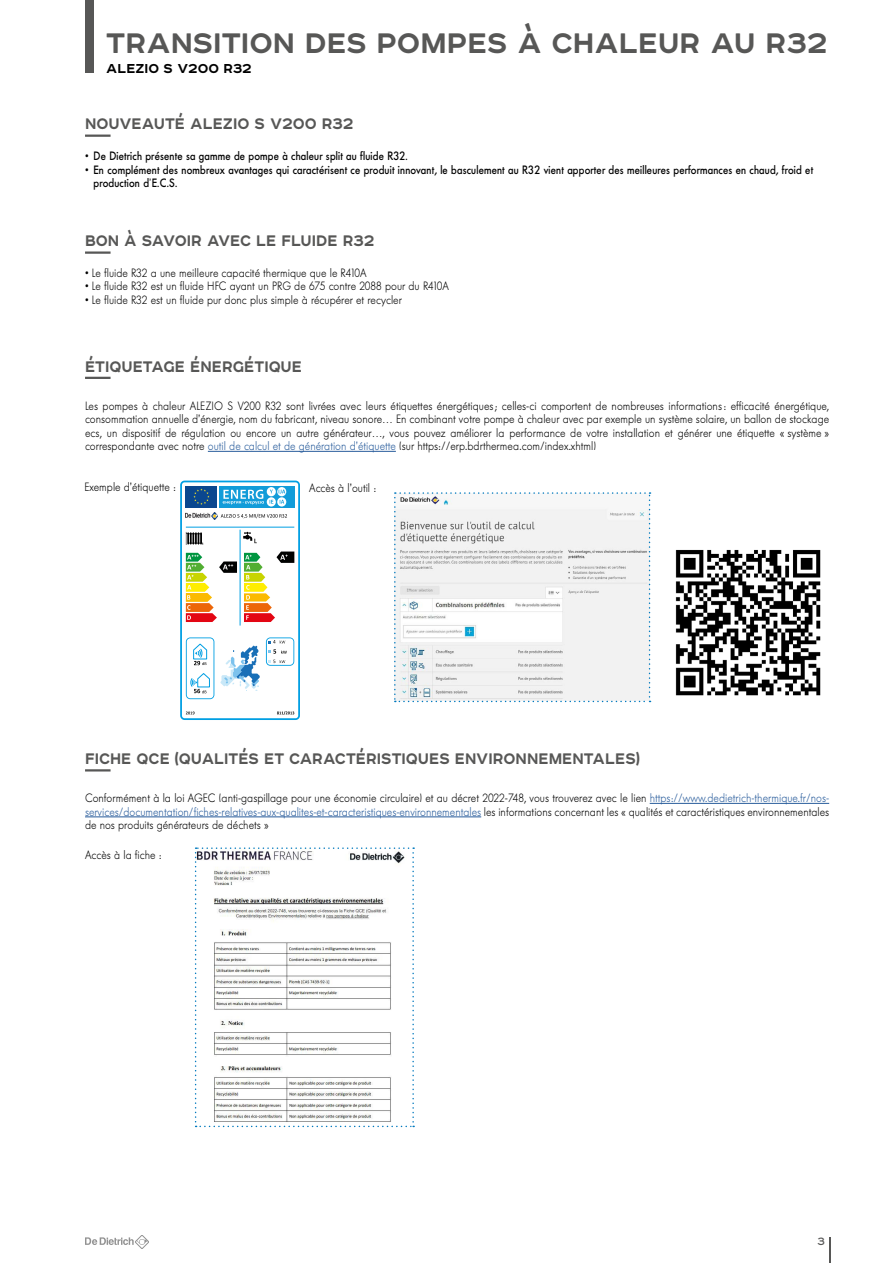
<style>
.page{position:relative;width:893px;height:1263px;background:#fff}
.page>*{position:absolute;margin:0;border:0;box-sizing:border-box;transform-origin:0 0}
.t1{font:700 36px "Affect";color:#575756}
.t2{font:700 19.5px "Affect";color:#575756;scale:.95 1}
.t3{font:700 16.5px "Affect";color:#000}
.t4{font:13.5px "Affect";color:#575756}
.t5{font:300 12px/13.5px "Futura BQ";color:#000;text-align:justify;scale:.9 1}
.t6{font:500 12px/13.5px "Futura BQ";color:#000;scale:.9 1}
.s1{font-weight:300}
.s2{color:#275b9b}
</style>
<div class="page">
<div style="left:85px;top:0;width:9px;height:72px;background:#575756"></div>
<hr style="left:829px;top:1237px;width:2px;height:26px;background:#575756">
<svg style="left:85px;top:1235px;width:64px;height:14px"></svg>
<hr style="left:85px;top:135px;width:26px;height:2px;background:#575756">
<hr style="left:85px;top:251px;width:26px;height:3px;background:#575756">
<hr style="left:85px;top:377px;width:26px;height:2px;background:#575756">
<hr style="left:208px;top:451px;width:188px;height:1px;background:#275b9b">
<svg style="left:180px;top:481px;width:120px;height:239px"></svg>
<svg style="left:394px;top:492px;width:256px;height:210px"></svg>
<img style="left:675px;top:549px;width:146px;height:147px">
<hr style="left:85px;top:769px;width:26px;height:2px;background:#575756">
<hr style="left:650px;top:803px;width:179px;height:1px;background:#275b9b">
<hr style="left:85px;top:816px;width:396px;height:1px;background:#275b9b">
<svg style="left:195px;top:847px;width:219px;height:280px"></svg>
<h1 class="t1" style="left:106px;top:17px;width:722px">TRANSITION DES POMPES À CHALEUR AU R32</h1>
<h3 class="t3" style="left:106px;top:56px;width:147px">ALEZIO S V200 R32</h3>
<h2 class="t2" style="left:85px;top:110px;width:284px">NOUVEAUTÉ ALEZIO S V200 R32</h2>
<p class="t6" style="left:85px;top:150px;width:360px"><span class="s1">•</span> De Dietrich présente sa gamme de pompe à chaleur split au fluide R32.</p>
<p class="t6" style="left:94px;top:163px;width:801px;text-indent:-8px"><span class="s1">•</span> En complément des nombreux avantages qui caractérisent ce produit innovant, le basculement au R32 vient apporter des meilleures performances en chaud, froid et production d’E.C.S.</p>
<h2 class="t2" style="left:85px;top:227px;width:306px">BON À SAVOIR AVEC LE FLUIDE R32</h2>
<p class="t5" style="left:85px;top:266px;width:314px">• Le fluide R32 a une meilleure capacité thermique que le R410A</p>
<p class="t5" style="left:85px;top:280px;width:406px">• Le fluide R32 est un fluide HFC ayant un PRG de 675 contre 2088 pour du R410A</p>
<p class="t5" style="left:85px;top:293px;width:353px">• Le fluide R32 est un fluide pur donc plus simple à récupérer et recycler</p>
<h2 class="t2" style="left:85px;top:352px;width:230px">ÉTIQUETAGE ÉNERGÉTIQUE</h2>
<p class="t5" style="left:85px;top:399px;width:828px">Les pompes à chaleur ALEZIO S V200 R32 sont livrées avec leurs étiquettes énergétiques; celles-ci comportent de nombreuses informations: efficacité énergétique, consommation annuelle d’énergie, nom du fabricant, niveau sonore… En combinant votre pompe à chaleur avec par exemple un système solaire, un ballon de stockage ecs, un dispositif de régulation ou encore un autre générateur…, vous pouvez améliorer la performance de votre installation et générer une étiquette « système » correspondante avec notre <span class="s2">outil de calcul et de génération d’étiquette</span> (sur https://erp.bdrthermea.com/index.xhtml)</p>
<p class="t5" style="left:84px;top:481px;width:103px">Exemple d’étiquette :</p>
<p class="t5" style="left:309px;top:481px;width:76px">Accès à l’outil :</p>
<h2 class="t2" style="left:85px;top:745px;width:585px">FICHE QCE (QUALITÉS ET CARACTÉRISTIQUES ENVIRONNEMENTALES)</h2>
<p class="t5" style="left:85px;top:791px;width:828px">Conformément à la loi AGEC (anti-gaspillage pour une économie circulaire) et au décret 2022-748, vous trouverez avec le lien <span class="s2">https://www.dedietrich-thermique.fr/nos&shy;services/documentation/fiches-relatives-aux-qualites-et-caracteristiques-environnementales</span> les informations concernant les « qualités et caractéristiques environnementales de nos produits générateurs de déchets »</p>
<p class="t5" style="left:85px;top:849px;width:87px">Accès à la fiche :</p>
<p class="t4" style="left:817px;top:1231px;width:9px">3</p>
</div>
